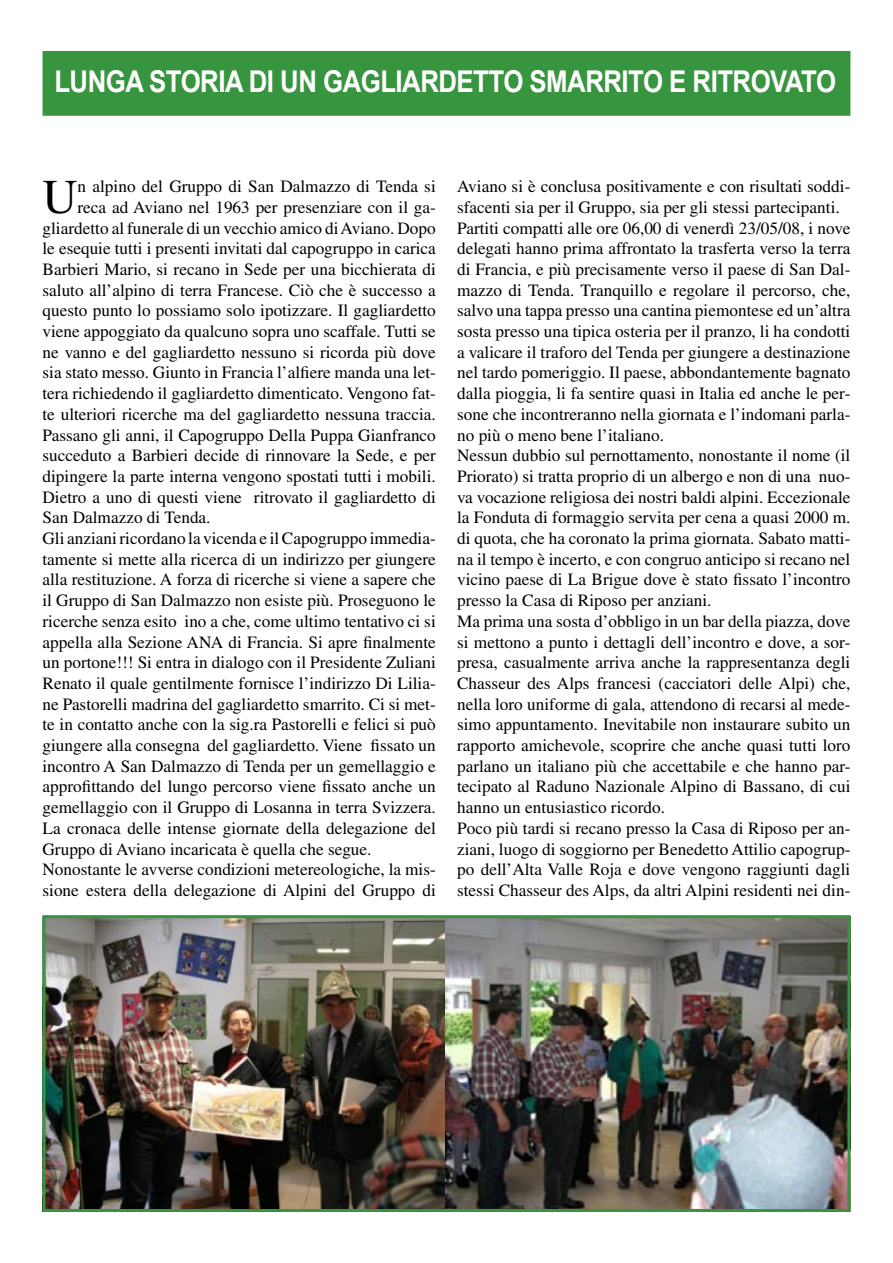
<style>
.page{position:relative;width:893px;height:1263px;background:#fff}
.page>*{position:absolute;margin:0;border:0;box-sizing:border-box;transform-origin:0 0}
.t1{font:48.45px "Times";color:#000}
.t2{font:700 30px "Arial";letter-spacing:-.02em;color:#fff;scale:.86 1}
.t3{font:17.25px/20.7px "Times";color:#000}
</style>
<div class="page">
<div style="left:43px;top:52px;width:807px;height:63px;background:#38953f"></div>
<div style="left:43px;top:51px;width:807px;height:65px;border:2px solid #38953f"></div>
<img style="left:47px;top:919px;width:799px;height:289px">
<div style="left:43px;top:915px;width:807px;height:297px;border:3px solid #38953f"></div>
<h2 class="t2" style="left:54px;top:62px;width:910px">LUNGA STORIA DI UN GAGLIARDETTO SMARRITO E RITROVATO</h2>
<h1 class="t1" style="left:43px;top:169px;width:37px">U</h1>
<p class="t3" style="left:78px;top:176px;width:360px">n alpino del Gruppo di San Dalmazzo di Tenda si</p>
<p class="t3" style="left:78px;top:197px;width:360px">reca ad Aviano nel 1963 per presenziare con il ga-</p>
<p class="t3" style="left:43px;top:217px;width:395px">gliardetto al funerale di un vecchio amico di Aviano. Dopo</p>
<p class="t3" style="left:43px;top:238px;width:395px">le esequie tutti i presenti invitati dal capogruppo in carica</p>
<p class="t3" style="left:43px;top:259px;width:395px">Barbieri Mario, si recano in Sede per una bicchierata di</p>
<p class="t3" style="left:43px;top:279px;width:395px">saluto all’alpino di terra Francese. Ciò che è successo a</p>
<p class="t3" style="left:43px;top:300px;width:395px">questo punto lo possiamo solo ipotizzare. Il gagliardetto</p>
<p class="t3" style="left:43px;top:321px;width:395px">viene appoggiato da qualcuno sopra uno scaffale. Tutti se</p>
<p class="t3" style="left:43px;top:341px;width:395px">ne vanno e del gagliardetto nessuno si ricorda più dove</p>
<p class="t3" style="left:43px;top:362px;width:395px">sia stato messo. Giunto in Francia l’alfiere manda una let-</p>
<p class="t3" style="left:43px;top:383px;width:395px">tera richiedendo il gagliardetto dimenticato. Vengono fat-</p>
<p class="t3" style="left:43px;top:404px;width:395px">te ulteriori ricerche ma del gagliardetto nessuna traccia.</p>
<p class="t3" style="left:43px;top:424px;width:395px">Passano gli anni, il Capogruppo Della Puppa Gianfranco</p>
<p class="t3" style="left:43px;top:445px;width:395px">succeduto a Barbieri decide di rinnovare la Sede, e per</p>
<p class="t3" style="left:43px;top:466px;width:395px">dipingere la parte interna vengono spostati tutti i mobili.</p>
<p class="t3" style="left:43px;top:486px;width:395px">Dietro a uno di questi viene ritrovato il gagliardetto di</p>
<p class="t3" style="left:43px;top:507px;width:170px">San Dalmazzo di Tenda.</p>
<p class="t3" style="left:43px;top:528px;width:395px">Gli anziani ricordano la vicenda e il Capogruppo immedia-</p>
<p class="t3" style="left:43px;top:548px;width:395px">tamente si mette alla ricerca di un indirizzo per giungere</p>
<p class="t3" style="left:43px;top:569px;width:395px">alla restituzione. A forza di ricerche si viene a sapere che</p>
<p class="t3" style="left:43px;top:590px;width:395px">il Gruppo di San Dalmazzo non esiste più. Proseguono le</p>
<p class="t3" style="left:43px;top:611px;width:395px">ricerche senza esito ino a che, come ultimo tentativo ci si</p>
<p class="t3" style="left:43px;top:631px;width:395px">appella alla Sezione ANA di Francia. Si apre finalmente</p>
<p class="t3" style="left:43px;top:652px;width:395px">un portone!!! Si entra in dialogo con il Presidente Zuliani</p>
<p class="t3" style="left:43px;top:673px;width:395px">Renato il quale gentilmente fornisce l’indirizzo Di Lilia-</p>
<p class="t3" style="left:43px;top:693px;width:395px">ne Pastorelli madrina del gagliardetto smarrito. Ci si met-</p>
<p class="t3" style="left:43px;top:714px;width:395px">te in contatto anche con la sig.ra Pastorelli e felici si può</p>
<p class="t3" style="left:43px;top:735px;width:395px">giungere alla consegna del gagliardetto. Viene fissato un</p>
<p class="t3" style="left:43px;top:755px;width:395px">incontro A San Dalmazzo di Tenda per un gemellaggio e</p>
<p class="t3" style="left:43px;top:776px;width:395px">approfittando del lungo percorso viene fissato anche un</p>
<p class="t3" style="left:43px;top:797px;width:395px">gemellaggio con il Gruppo di Losanna in terra Svizzera.</p>
<p class="t3" style="left:43px;top:818px;width:395px">La cronaca delle intense giornate della delegazione del</p>
<p class="t3" style="left:43px;top:838px;width:331px">Gruppo di Aviano incaricata è quella che segue.</p>
<p class="t3" style="left:43px;top:859px;width:395px">Nonostante le avverse condizioni metereologiche, la mis-</p>
<p class="t3" style="left:43px;top:880px;width:395px">sione estera della delegazione di Alpini del Gruppo di</p>
<p class="t3" style="left:457px;top:176px;width:395px">Aviano si è conclusa positivamente e con risultati soddi&shy;sfacenti sia per il Gruppo, sia per gli stessi partecipanti.<br>Partiti compatti alle ore 06,00 di venerdì 23/05/08, i nove delegati hanno prima affrontato la trasferta verso la terra di Francia, e più precisamente verso il paese di San Dal&shy;mazzo di Tenda. Tranquillo e regolare il percorso, che, salvo una tappa presso una cantina piemontese ed un’altra sosta presso una tipica osteria per il pranzo, li ha condotti a valicare il traforo del Tenda per giungere a destinazione nel tardo pomeriggio. Il paese, abbondantemente bagnato dalla pioggia, li fa sentire quasi in Italia ed anche le per&shy;sone che incontreranno nella giornata e l’indomani parla&shy;no più o meno bene l’italiano.<br>Nessun dubbio sul pernottamento, nonostante il nome (il Priorato) si tratta proprio di un albergo e non di una nuo&shy;va vocazione religiosa dei nostri baldi alpini. Eccezionale la Fonduta di formaggio servita per cena a quasi 2000 m. di quota, che ha coronato la prima giornata. Sabato matti&shy;na il tempo è incerto, e con congruo anticipo si recano nel vicino paese di La Brigue dove è stato fissato l’incontro presso la Casa di Riposo per anziani.<br>Ma prima una sosta d’obbligo in un bar della piazza, dove si mettono a punto i dettagli dell’incontro e dove, a sor&shy;presa, casualmente arriva anche la rappresentanza degli Chasseur des Alps francesi (cacciatori delle Alpi) che, nella loro uniforme di gala, attendono di recarsi al mede&shy;simo appuntamento. Inevitabile non instaurare subito un rapporto amichevole, scoprire che anche quasi tutti loro parlano un italiano più che accettabile e che hanno par&shy;tecipato al Raduno Nazionale Alpino di Bassano, di cui hanno un entusiastico ricordo.<br>Poco più tardi si recano presso la Casa di Riposo per an&shy;ziani, luogo di soggiorno per Benedetto Attilio capogrup&shy;po dell’Alta Valle Roja e dove vengono raggiunti dagli stessi Chasseur des Alps, da altri Alpini residenti nei din-</p>
</div>
